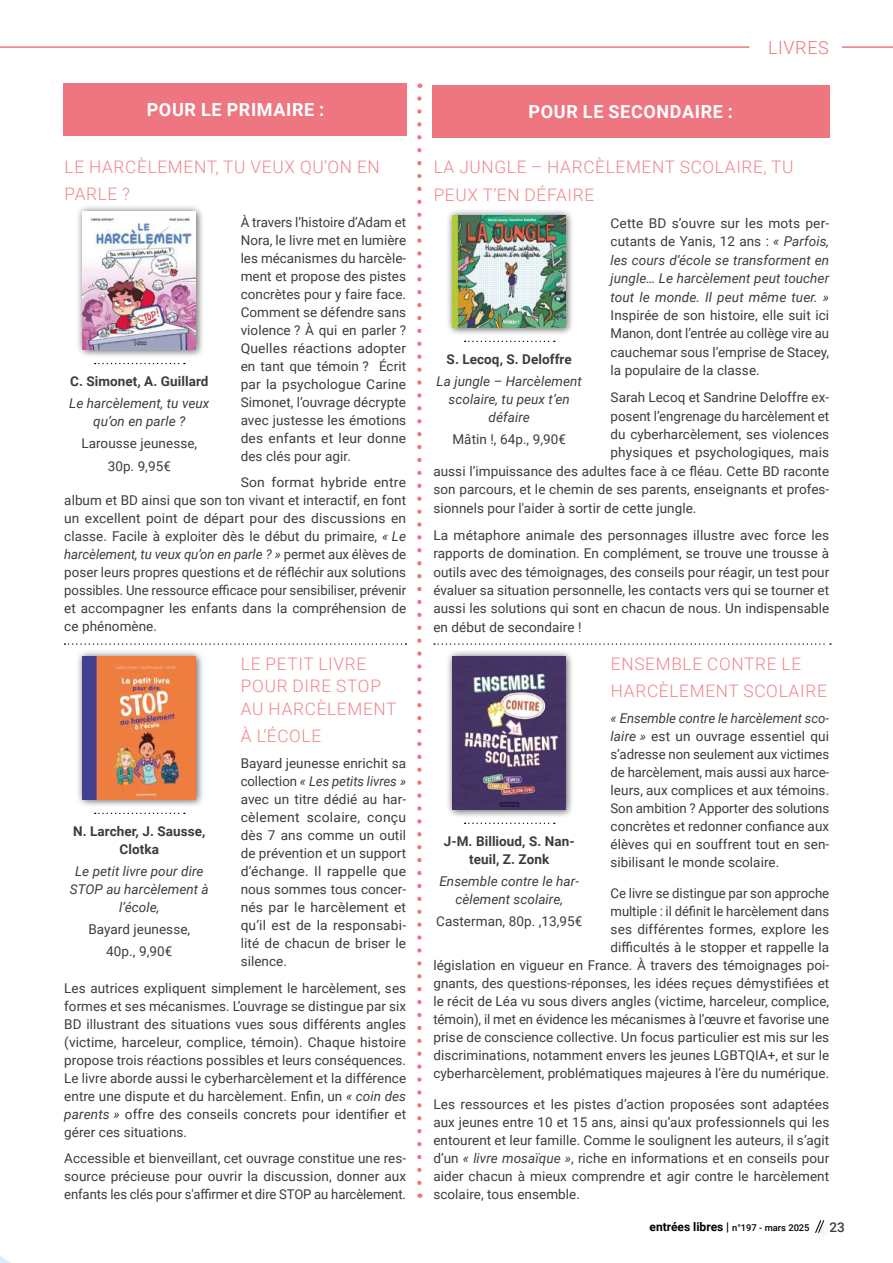
<style>
.page{position:relative;width:893px;height:1263px;background:#fff}
.page>*{position:absolute;margin:0;border:0;box-sizing:border-box;transform-origin:0 0}
.t1{font:700 18px "Roboto";letter-spacing:.035em;color:#fff}
.t2{font:300 18px "Roboto";letter-spacing:.035em;color:#ee7681}
.t3{font:300 17.25px/27px "Roboto";letter-spacing:.04em;color:#f0868d}
.t4{font:13.5px/18px "Roboto";letter-spacing:.005em;color:#3c3c3b;text-align:justify}
.t5{font:italic 13.5px/18px "Roboto";letter-spacing:.005em;color:#3c3c3b;text-align:center}
.t6{font:700 13.5px/18px "Roboto";letter-spacing:.005em;color:#3c3c3b;text-align:center}
.t7{font:500 13.5px "Roboto";color:#3c3c3b}
.t8{font:500 9.3px "Roboto";color:#000}
.s1{font-style:italic}
.s2{font-style:normal}
.s3{font-weight:700;font-size:12px}
.s4{font-size:12px}
</style>
<div class="page">
<svg style="left:815px;top:1220px;width:9px;height:13px"></svg>
<hr style="left:0;top:46px;width:749px;height:2px;background:#ee7681">
<hr style="left:842px;top:46px;width:51px;height:2px;background:#ee7681">
<svg style="left:0;top:1256px;width:11px;height:7px"></svg>
<svg style="left:417px;top:98px;width:5px;height:1100px"></svg>
<svg style="left:95px;top:363px;width:90px;height:1px"></svg>
<div style="left:75px;top:203px;width:129px;height:154px;background:#000;opacity:.5"></div>
<img style="left:83px;top:211px;width:113px;height:139px">
<svg style="left:465px;top:341px;width:90px;height:1px"></svg>
<div style="left:444px;top:207px;width:129px;height:129px;background:#000;opacity:.5"></div>
<img style="left:453px;top:216px;width:113px;height:112px">
<svg style="left:95px;top:813px;width:90px;height:1px"></svg>
<div style="left:75px;top:649px;width:129px;height:158px;background:#000;opacity:.5"></div>
<img style="left:83px;top:657px;width:113px;height:142px">
<svg style="left:465px;top:823px;width:90px;height:1px"></svg>
<div style="left:444px;top:649px;width:129px;height:169px;background:#000;opacity:.5"></div>
<img style="left:453px;top:657px;width:113px;height:153px">
<div style="left:64px;top:83px;width:343px;height:53px;background:#ee7681"></div>
<div style="left:432px;top:85px;width:397px;height:53px;background:#ee7681"></div>
<svg style="left:64px;top:643px;width:342px;height:2px"></svg>
<svg style="left:434px;top:643px;width:397px;height:2px"></svg>
<h1 class="t1" style="left:147px;top:97px;width:179px">POUR LE PRIMAIRE :</h1>
<h1 class="t1" style="left:529px;top:99px;width:206px">POUR LE SECONDAIRE :</h1>
<h1 class="t2" style="left:768px;top:35px;width:62px">LIVRES</h1>
<p class="t3" style="left:65px;top:153px;width:317px">LE HARCÈLEMENT, TU VEUX QU’ON EN<br>PARLE ?</p>
<p class="t4" style="left:241px;top:213px;width:167px">À travers l’histoire d’Adam et Nora, le livre met en lumière les mécanismes du harcèle&shy;ment et propose des pistes concrètes pour y faire face.<br>Comment se défendre sans violence ? À qui en parler ?<br>Quelles réactions adopter en tant que témoin ? Écrit par la psychologue Carine Simonet, l’ouvrage décrypte avec justesse les émotions des enfants et leur donne des clés pour agir.</p>
<p class="t4" style="left:64px;top:473px;width:343px;text-indent:176px">Son format hybride entre album et BD ainsi que son ton vivant et interactif, en font un excellent point de départ pour des discussions en classe. Facile à exploiter dès le début du primaire, <span class="s1">« Le harcèlement, tu veux qu’on en parle ? »</span> permet aux élèves de poser leurs propres questions et de réfléchir aux solutions possibles. Une ressource efficace pour sensibiliser, prévenir et accompagner les enfants dans la compréhension de ce phénomène.</p>
<p class="t6" style="left:70px;top:372px;width:140px">C. Simonet, A. Guillard</p>
<p class="t5" style="left:69px;top:394px;width:142px">Le harcèlement, tu veux qu’on en parle ?</p>
<p class="t4" style="left:81px;top:432px;width:117px;line-height:22.2px;text-align:center">Larousse jeunesse,<br>30p. 9,95€</p>
<p class="t3" style="left:241px;top:652px;width:157px;line-height:22.5px">LE PETIT LIVRE<br>POUR DIRE STOP<br>AU HARCÈLEMENT</p>
<p class="t3" style="left:241px;top:721px;width:82px">À L’ÉCOLE</p>
<p class="t4" style="left:241px;top:754px;width:167px">Bayard jeunesse enrichit sa collection <span class="s1">« Les petits livres » </span>avec un titre dédié au har&shy;cèlement scolaire, conçu dès 7 ans comme un outil de prévention et un support d’échange. Il rappelle que nous sommes tous concer&shy;nés par le harcèlement et qu’il est de la responsabi&shy;lité de chacun de briser le silence.</p>
<p class="t4" style="left:64px;top:978px;width:343px">Les autrices expliquent simplement le harcèlement, ses formes et ses mécanismes. L’ouvrage se distingue par six BD illustrant des situations vues sous différents angles (victime, harceleur, complice, témoin). Chaque histoire propose trois réactions possibles et leurs conséquences.<br>Le livre aborde aussi le cyberharcèlement et la différence entre une dispute et du harcèlement. Enfin, un <span class="s1">« coin des parents »</span> offre des conseils concrets pour identifier et gérer ces situations.</p>
<p class="t4" style="left:64px;top:1149px;width:343px">Accessible et bienveillant, cet ouvrage constitue une res&shy;source précieuse pour ouvrir la discussion, donner aux enfants les clés pour s'affirmer et dire STOP au harcèlement.</p>
<p class="t6" style="left:73px;top:821px;width:134px">N. Larcher, J. Sausse,<br>Clotka</p>
<p class="t5" style="left:70px;top:862px;width:141px">Le petit livre pour dire<br>STOP au harcèlement à l’école,</p>
<p class="t4" style="left:88px;top:918px;width:103px;line-height:22.2px;text-align:center">Bayard jeunesse,<br>40p., 9,90€</p>
<p class="t3" style="left:434px;top:153px;width:361px;line-height:27.5px">LA JUNGLE – HARCÈLEMENT SCOLAIRE, TU<br>PEUX T’EN DÉFAIRE</p>
<p class="t5" style="left:611px;top:213px;width:220px;line-height:18.5px;text-align:justify"><span class="s2">Cette BD s’ouvre sur les mots per&shy;cutants de Yanis, 12 ans :</span> « Parfois, les cours d’école se transforment en jungle… Le harcèlement peut toucher tout le monde. Il peut même tuer. »</p>
<p class="t4" style="left:611px;top:305px;width:220px;line-height:18.5px">Inspirée de son histoire, elle suit ici Manon, dont l’entrée au collège vire au cauchemar sous l’emprise de Stacey, la populaire de la classe.</p>
<p class="t4" style="left:611px;top:388px;width:220px">Sarah Lecoq et Sandrine Deloffre ex-</p>
<p class="t4" style="left:611px;top:406px;width:220px">posent l’engrenage du harcèlement et</p>
<p class="t4" style="left:611px;top:425px;width:220px">du cyberharcèlement, ses violences</p>
<p class="t4" style="left:611px;top:443px;width:220px">physiques et psychologiques, mais</p>
<p class="t4" style="left:433px;top:462px;width:397px">aussi l’impuissance des adultes face à ce fléau. Cette BD raconte</p>
<p class="t4" style="left:433px;top:480px;width:397px">son parcours, et le chemin de ses parents, enseignants et profes-</p>
<p class="t4" style="left:433px;top:498px;width:265px">sionnels pour l'aider à sortir de cette jungle.</p>
<p class="t4" style="left:433px;top:525px;width:397px;line-height:18.5px">La métaphore animale des personnages illustre avec force les rapports de domination. En complément, se trouve une trousse à outils avec des témoignages, des conseils pour réagir, un test pour évaluer sa situation personnelle, les contacts vers qui se tourner et aussi les solutions qui sont en chacun de nous. Un indispensable en début de secondaire !</p>
<p class="t6" style="left:447px;top:349px;width:127px">S. Lecoq, S. Deloffre</p>
<p class="t5" style="left:437px;top:372px;width:147px">La jungle – Harcèlement scolaire, tu peux t’en défaire</p>
<p class="t4" style="left:452px;top:430px;width:115px">Mâtin !, 64p., 9,90€</p>
<p class="t3" style="left:611px;top:649px;width:217px">ENSEMBLE CONTRE LE<br>HARCÈLEMENT SCOLAIRE</p>
<p class="t4" style="left:611px;top:709px;width:220px"><span class="s1">« Ensemble contre le harcèlement sco&shy;laire »</span> est un ouvrage essentiel qui s’adresse non seulement aux victimes de harcèlement, mais aussi aux harce&shy;leurs, aux complices et aux témoins.<br>Son ambition ? Apporter des solutions concrètes et redonner confiance aux élèves qui en souffrent tout en sen&shy;sibilisant le monde scolaire.</p>
<p class="t4" style="left:433px;top:884px;width:397px;text-align:right">Ce livre se distingue par son approche<br>multiple : il définit le harcèlement dans<br>ses différentes formes, explore les<br>difficultés à le stopper et rappelle la<br>législation en vigueur en France. À travers des témoignages poi&shy;gnants, des questions-réponses, les idées reçues démystifiées et le récit de Léa vu sous divers angles (victime, harceleur, complice, témoin), il met en évidence les mécanismes à l’œuvre et favorise une prise de conscience collective. Un focus particulier est mis sur les discriminations, notamment envers les jeunes LGBTQIA+, et sur le cyberharcèlement, problématiques majeures à l’ère du numérique.</p>
<p class="t4" style="left:433px;top:1094px;width:397px">Les ressources et les pistes d’action proposées sont adaptées aux jeunes entre 10 et 15 ans, ainsi qu’aux professionnels qui les entourent et leur famille. Comme le soulignent les auteurs, il s’agit d’un <span class="s1">« livre mosaïque »</span>, riche en informations et en conseils pour aider chacun à mieux comprendre et agir contre le harcèlement scolaire, tous ensemble.</p>
<p class="t6" style="left:444px;top:831px;width:132px">J-M. Billioud, S. Nan&shy;teuil, Z. Zonk</p>
<p class="t5" style="left:439px;top:871px;width:141px">Ensemble contre le har&shy;cèlement scolaire,</p>
<p class="t4" style="left:436px;top:912px;width:148px">Casterman, 80p. ,13,95€</p>
<p class="t8" style="left:650px;top:1221px;width:161px"><span class="s3">entrées libres</span> <span class="s4">|</span> n°197 - mars 2025</p>
<p class="t7" style="left:829px;top:1217px;width:17px">23</p>
</div>
